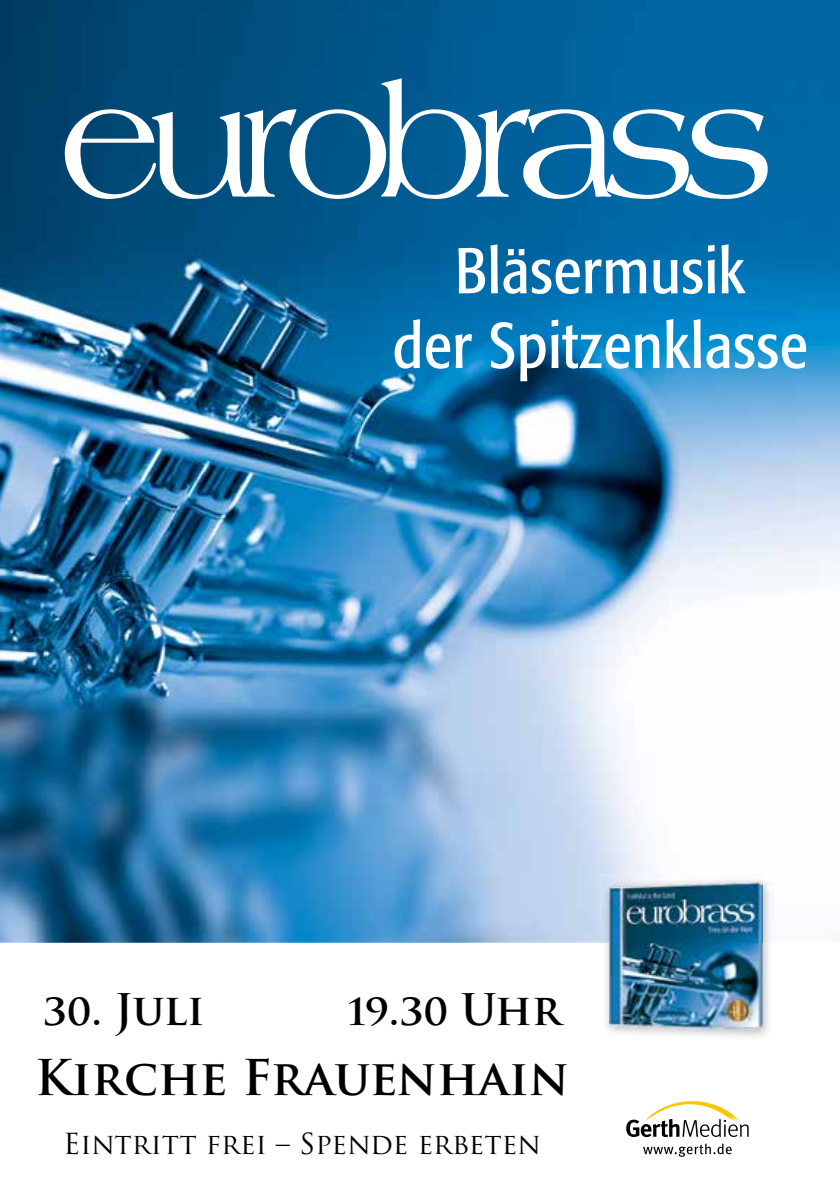
<style>
.page{position:relative;width:840px;height:1191px;background:#fff}
.page>*{position:absolute;margin:0;border:0;box-sizing:border-box;transform-origin:0 0}
.t1{font:163px "Americana";letter-spacing:-.09em;color:#fff}
.t2{font:64px/74.8px "Formata Condensed BQ";letter-spacing:.01em;color:#fff;text-align:center}
.t3{font:700 48px "Trajan Pro";color:#000}
.t4{font:700 42.4px "Trajan Pro";color:#000}
.t5{font:28.2px "Trajan Pro";color:#000}
</style>
<div class="page">
<img style="left:0;top:0;width:839px;height:942px">
<img style="left:601px;top:874px;width:172px;height:163px">
<img style="left:608px;top:881px;width:154px;height:148px">
<svg style="left:643px;top:1143px;width:88px;height:13px"></svg>
<svg style="left:626px;top:1101px;width:122px;height:36px"></svg>
<h1 class="t1" style="left:59px;top:52px;width:717px">eurobrass</h1>
<p class="t2" style="left:392px;top:234px;width:416px">Bläsermusik<br>der Spitzenklasse</p>
<p class="t4" style="left:43px;top:983px;width:163px">30. Juli</p>
<p class="t4" style="left:344px;top:983px;width:218px">19.30 Uhr</p>
<p class="t3" style="left:35px;top:1047px;width:535px">Kirche Frauenhain</p>
<p class="t5" style="left:63px;top:1125px;width:479px">Eintritt frei – Spende erbeten</p>
</div>
